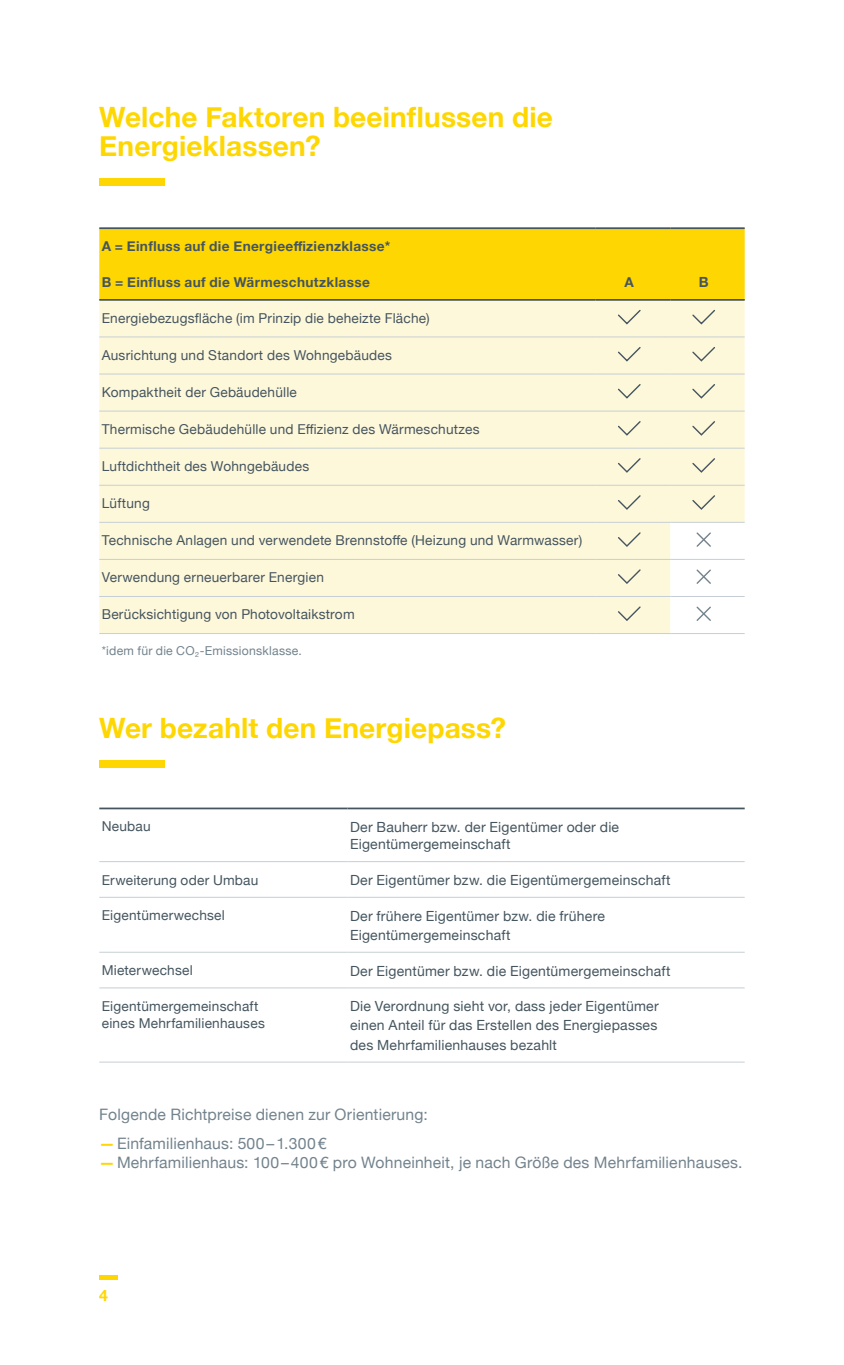
<style>
.page{position:relative;width:844px;height:1365px;background:#fff}
.page>*{position:absolute;margin:0;border:0;box-sizing:border-box;transform-origin:0 0}
.t1{font:700 28px/29.8px "Helvetica Neue";letter-spacing:.005em;color:#fed702}
.t2{font:15.75px "Helvetica Neue";letter-spacing:.01em;color:#73838d}
.t3{font:700 15.75px "Helvetica Neue";color:#fed702}
.t4{font:14px/19.2px "Helvetica Neue";letter-spacing:.015em;color:#45555f}
.t5{font:700 14px "Helvetica Neue";color:#45555f}
.t6{font:13.65px/17.5px "Helvetica Neue";letter-spacing:.015em;color:#45555f}
.t7{font:700 13.65px "Helvetica Neue";letter-spacing:.025em;color:#45555f}
.texte_7{font:12.25px "Helvetica Neue";letter-spacing:.02em;color:#73838d}
.s1{font-weight:700;color:#fed702}
</style>
<div class="page">
<hr style="left:99px;top:1275px;width:19px;height:4px;background:#fed702">
<div style="left:99px;top:178px;width:66px;height:8px;background:#fed702"></div>
<div style="left:99px;top:759px;width:66px;height:8px;background:#fed702"></div>
<div style="left:99px;top:229px;width:645px;height:70px;background:#fed702"></div>
<div style="left:99px;top:301px;width:645px;height:332px;background:#fef8db"></div>
<hr style="left:99px;top:336px;width:496px;height:1px;background:#c6cfd5">
<hr style="left:595px;top:336px;width:75px;height:1px;background:#c6cfd5">
<hr style="left:670px;top:336px;width:74px;height:1px;background:#c6cfd5">
<hr style="left:99px;top:373px;width:496px;height:1px;background:#c6cfd5">
<hr style="left:595px;top:373px;width:75px;height:1px;background:#c6cfd5">
<hr style="left:670px;top:373px;width:74px;height:1px;background:#c6cfd5">
<hr style="left:99px;top:410px;width:496px;height:1px;background:#c6cfd5">
<hr style="left:595px;top:410px;width:75px;height:1px;background:#c6cfd5">
<hr style="left:670px;top:410px;width:74px;height:1px;background:#c6cfd5">
<hr style="left:99px;top:447px;width:496px;height:1px;background:#c6cfd5">
<hr style="left:595px;top:447px;width:75px;height:1px;background:#c6cfd5">
<hr style="left:670px;top:447px;width:74px;height:1px;background:#c6cfd5">
<hr style="left:99px;top:485px;width:496px;height:1px;background:#c6cfd5">
<hr style="left:595px;top:485px;width:75px;height:1px;background:#c6cfd5">
<hr style="left:670px;top:485px;width:74px;height:1px;background:#c6cfd5">
<hr style="left:99px;top:522px;width:496px;height:1px;background:#c6cfd5">
<hr style="left:595px;top:522px;width:75px;height:1px;background:#c6cfd5">
<hr style="left:670px;top:522px;width:74px;height:1px;background:#c6cfd5">
<hr style="left:99px;top:559px;width:496px;height:1px;background:#c6cfd5">
<hr style="left:595px;top:559px;width:75px;height:1px;background:#c6cfd5">
<hr style="left:670px;top:559px;width:74px;height:1px;background:#c6cfd5">
<hr style="left:99px;top:596px;width:496px;height:1px;background:#c6cfd5">
<hr style="left:99px;top:633px;width:496px;height:1px;background:#c6cfd5">
<hr style="left:595px;top:633px;width:75px;height:1px;background:#c6cfd5">
<hr style="left:670px;top:633px;width:74px;height:1px;background:#c6cfd5">
<hr style="left:99px;top:227px;width:496px;height:2px;background:#45555f">
<hr style="left:595px;top:227px;width:75px;height:2px;background:#45555f">
<hr style="left:670px;top:227px;width:74px;height:2px;background:#45555f">
<hr style="left:99px;top:299px;width:496px;height:2px;background:#45555f">
<hr style="left:595px;top:299px;width:75px;height:2px;background:#45555f">
<hr style="left:670px;top:299px;width:74px;height:2px;background:#45555f">
<hr style="left:595px;top:596px;width:75px;height:1px;background:#c6cfd5">
<hr style="left:670px;top:596px;width:74px;height:1px;background:#c6cfd5">
<svg style="left:616px;top:308px;width:25px;height:17px"></svg>
<svg style="left:690px;top:308px;width:26px;height:17px"></svg>
<svg style="left:616px;top:345px;width:25px;height:17px"></svg>
<svg style="left:690px;top:345px;width:26px;height:17px"></svg>
<svg style="left:616px;top:382px;width:25px;height:17px"></svg>
<svg style="left:690px;top:382px;width:26px;height:17px"></svg>
<svg style="left:616px;top:419px;width:25px;height:17px"></svg>
<svg style="left:690px;top:419px;width:26px;height:17px"></svg>
<svg style="left:616px;top:457px;width:25px;height:17px"></svg>
<svg style="left:690px;top:457px;width:26px;height:17px"></svg>
<svg style="left:616px;top:494px;width:25px;height:17px"></svg>
<svg style="left:690px;top:494px;width:26px;height:17px"></svg>
<svg style="left:616px;top:531px;width:25px;height:17px"></svg>
<svg style="left:695px;top:531px;width:17px;height:17px"></svg>
<svg style="left:616px;top:568px;width:25px;height:17px"></svg>
<svg style="left:695px;top:568px;width:17px;height:17px"></svg>
<svg style="left:616px;top:605px;width:25px;height:17px"></svg>
<svg style="left:695px;top:605px;width:17px;height:17px"></svg>
<hr style="left:347px;top:861px;width:397px;height:1px;background:#c6cfd5">
<hr style="left:99px;top:896px;width:248px;height:1px;background:#c6cfd5">
<hr style="left:347px;top:896px;width:397px;height:1px;background:#c6cfd5">
<hr style="left:99px;top:951px;width:248px;height:1px;background:#c6cfd5">
<hr style="left:347px;top:951px;width:397px;height:1px;background:#c6cfd5">
<hr style="left:99px;top:987px;width:248px;height:1px;background:#c6cfd5">
<hr style="left:347px;top:987px;width:397px;height:1px;background:#c6cfd5">
<hr style="left:99px;top:1061px;width:248px;height:1px;background:#c6cfd5">
<hr style="left:347px;top:1061px;width:397px;height:1px;background:#c6cfd5">
<hr style="left:99px;top:807px;width:248px;height:2px;background:#45555f">
<hr style="left:347px;top:807px;width:397px;height:2px;background:#45555f">
<hr style="left:99px;top:861px;width:248px;height:1px;background:#c6cfd5">
<p class="t1" style="left:99px;top:102px;width:455px">Welche Faktoren beeinflussen die<br>Energieklassen?</p>
<p class="t7" style="left:102px;top:236px;width:290px">A = Einfluss auf die Energieeffizienzklasse*</p>
<p class="t7" style="left:102px;top:271px;width:269px">B = Einfluss auf die Wärmeschutzklasse</p>
<p class="t7" style="left:624px;top:272px;width:11px">A</p>
<p class="t5" style="left:698px;top:271px;width:11px">B</p>
<p class="t6" style="left:102px;top:310px;width:329px">Energiebezugsfläche (im Prinzip die beheizte Fläche)</p>
<p class="t6" style="left:102px;top:347px;width:292px">Ausrichtung und Standort des Wohngebäudes</p>
<p class="t6" style="left:102px;top:384px;width:197px">Kompaktheit der Gebäudehülle</p>
<p class="t6" style="left:102px;top:421px;width:379px">Thermische Gebäudehülle und Effizienz des Wärmeschutzes</p>
<p class="t6" style="left:102px;top:458px;width:209px">Luftdichtheit des Wohngebäudes</p>
<p class="t6" style="left:102px;top:495px;width:50px">Lüftung</p>
<p class="t6" style="left:102px;top:532px;width:482px">Technische Anlagen und verwendete Brennstoffe (Heizung und Warmwasser)</p>
<p class="t6" style="left:102px;top:569px;width:224px">Verwendung erneuerbarer Energien</p>
<p class="t6" style="left:102px;top:606px;width:254px">Berücksichtigung von Photovoltaikstrom</p>
<p class="texte_7" style="left:102px;top:642px;width:202px">*idem für die CO<sub>2</sub>-Emissionsklasse.</p>
<p class="t1" style="left:99px;top:713px;width:408px">Wer bezahlt den Energiepass?</p>
<p class="t6" style="left:102px;top:818px;width:50px">Neubau</p>
<p class="t4" style="left:350px;top:818px;width:270px;line-height:17.5px">Der Bauherr bzw. der Eigentümer oder die<br>Eigentümergemeinschaft</p>
<p class="t6" style="left:102px;top:871px;width:158px">Erweiterung oder Umbau</p>
<p class="t4" style="left:350px;top:871px;width:322px">Der Eigentümer bzw. die Eigentümergemeinschaft</p>
<p class="t6" style="left:102px;top:907px;width:125px">Eigentümerwechsel</p>
<p class="t4" style="left:350px;top:906px;width:256px">Der frühere Eigentümer bzw. die frühere<br>Eigentümergemeinschaft</p>
<p class="t6" style="left:102px;top:962px;width:92px">Mieterwechsel</p>
<p class="t4" style="left:350px;top:961px;width:322px">Der Eigentümer bzw. die Eigentümergemeinschaft</p>
<p class="t6" style="left:102px;top:997px;width:164px">Eigentümergemeinschaft eines Mehrfamilienhauses</p>
<p class="t4" style="left:350px;top:997px;width:310px;text-align:justify">Die Verordnung sieht vor, dass jeder Eigentümer einen Anteil für das Erstellen des Energiepasses des Mehrfamilienhauses bezahlt</p>
<p class="t2" style="left:99px;top:1102px;width:330px">Folgende Richtpreise dienen zur Orientierung:</p>
<p class="t2" style="left:99px;top:1131px;width:229px"><span class="s1">—</span> Einfamilienhaus: 500–1.300€</p>
<p class="t2" style="left:99px;top:1150px;width:644px"><span class="s1">—</span> Mehrfamilienhaus: 100–400€ pro Wohneinheit, je nach Größe des Mehrfamilienhauses.</p>
<p class="t3" style="left:99px;top:1282px;width:10px">4</p>
</div>
